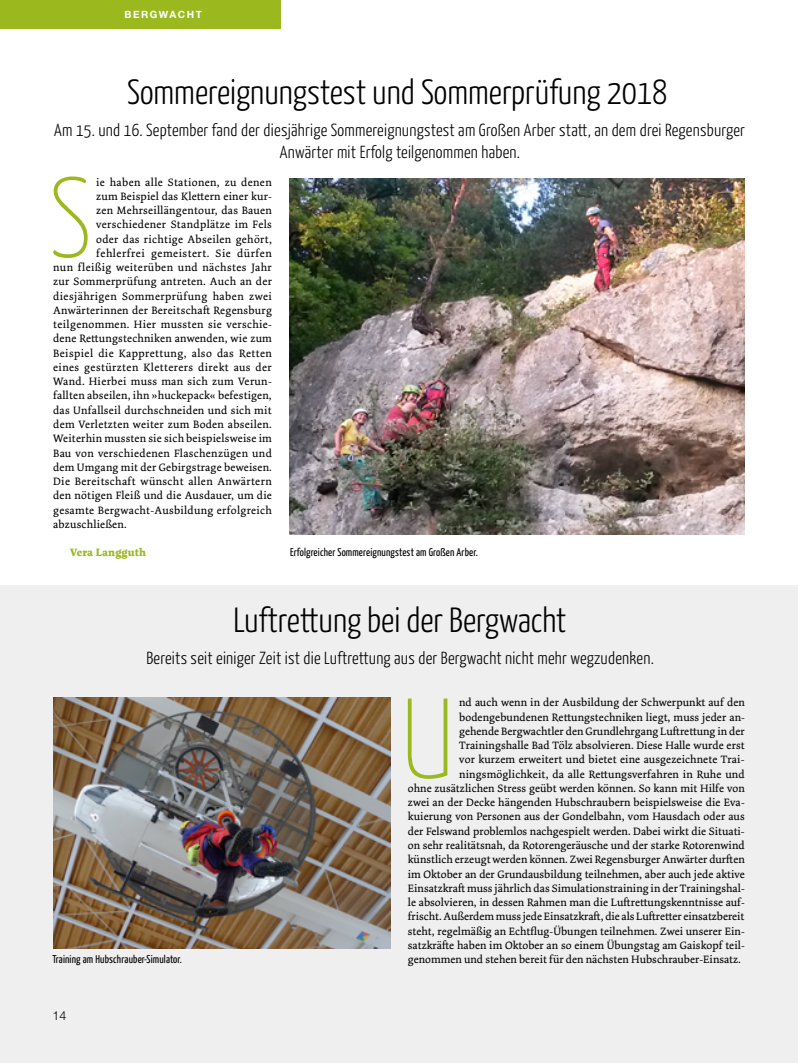
<style>
.page{position:relative;width:798px;height:1063px;background:#fff}
.page>*{position:absolute;margin:0;border:0;box-sizing:border-box;transform-origin:0 0}
.t1{font:100 113.12px "Yanone Kaffeesatz";color:#9bb91f}
.t2{font:300 35px "Yanone Kaffeesatz";color:#000}
.t3{font:300 17.5px/22.5px "Yanone Kaffeesatz";letter-spacing:.015em;color:#000;text-align:center}
.t4{font:300 12.5px "Helvetica Neue LT Std";color:#000}
.t5{font:11.25px "Dolly Pro";letter-spacing:.01em;color:#000}
.t6{font:11.25px "Dolly Pro";letter-spacing:.03em;color:#000}
.t7{font:11.25px "Dolly Pro";letter-spacing:.035em;color:#000}
.t8{font:11.25px "Yanone Kaffeesatz";letter-spacing:.015em;color:#000}
.t9{font:11.25px "Dolly Pro";letter-spacing:.04em;color:#000}
.t10{font:700 11.25px "Dolly Pro";letter-spacing:.015em;color:#9bb91f}
.t11{font:700 10px "Helvetica Neue LT Std";letter-spacing:.15em;color:#fff}
</style>
<div class="page">
<div style="left:0;top:585px;width:797px;height:478px;background:#efefef"></div>
<img style="left:53px;top:697px;width:337px;height:252px">
<img style="left:289px;top:178px;width:455px;height:357px">
<div style="left:0;top:0;width:281px;height:29px;background:#9bb91f"></div>
<p class="t11" style="left:124px;top:8px;width:79px">BERGWACHT</p>
<h2 class="t2" style="left:127px;top:70px;width:541px">Sommereignungstest und Sommerprüfung 2018</h2>
<h3 class="t3" style="left:54px;top:118px;width:692px">Am 15. und 16. September fand der diesjährige Sommereignungstest am Großen Arber statt, an dem drei Regensburger<br>Anwärter mit Erfolg teilgenommen haben.</h3>
<h1 class="t1" style="left:49px;top:149px;width:44px">S</h1>
<p class="t6" style="left:96px;top:175px;width:177px">ie haben alle Stationen, zu denen</p>
<p class="t5" style="left:96px;top:189px;width:177px">zum Beispiel das Klettern einer kur-</p>
<p class="t5" style="left:96px;top:203px;width:177px">zen Mehrseillängentour, das Bauen</p>
<p class="t6" style="left:96px;top:217px;width:177px">verschiedener Standplätze im Fels</p>
<p class="t6" style="left:96px;top:232px;width:177px">oder das richtige Abseilen gehört,</p>
<p class="t9" style="left:96px;top:246px;width:177px">fehlerfrei gemeistert. Sie dürfen</p>
<p class="t6" style="left:53px;top:260px;width:220px">nun fleißig weiterüben und nächstes Jahr</p>
<p class="t5" style="left:53px;top:275px;width:220px">zur Sommerprüfung antreten. Auch an der</p>
<p class="t7" style="left:53px;top:289px;width:220px">diesjährigen Sommerprüfung haben zwei</p>
<p class="t5" style="left:53px;top:303px;width:220px">Anwärterinnen der Bereitschaft Regensburg</p>
<p class="t6" style="left:53px;top:317px;width:220px">teilgenommen. Hier mussten sie verschie-</p>
<p class="t5" style="left:53px;top:332px;width:220px">dene Rettungstechniken anwenden, wie zum</p>
<p class="t7" style="left:53px;top:346px;width:220px">Beispiel die Kapprettung, also das Retten</p>
<p class="t7" style="left:53px;top:360px;width:220px">eines gestürzten Kletterers direkt aus der</p>
<p class="t5" style="left:53px;top:374px;width:220px">Wand. Hierbei muss man sich zum Verun-</p>
<p class="t5" style="left:53px;top:389px;width:220px">fallten abseilen, ihn »huckepack« befestigen,</p>
<p class="t5" style="left:53px;top:403px;width:220px">das Unfallseil durchschneiden und sich mit</p>
<p class="t5" style="left:53px;top:417px;width:220px">dem Verletzten weiter zum Boden abseilen.</p>
<p class="t5" style="left:53px;top:431px;width:220px">Weiterhin mussten sie sich beispielsweise im</p>
<p class="t5" style="left:53px;top:446px;width:220px">Bau von verschiedenen Flaschenzügen und</p>
<p class="t5" style="left:53px;top:460px;width:220px">dem Umgang mit der Gebirgstrage beweisen.</p>
<p class="t6" style="left:53px;top:474px;width:220px">Die Bereitschaft wünscht allen Anwärtern</p>
<p class="t5" style="left:53px;top:488px;width:220px">den nötigen Fleiß und die Ausdauer, um die</p>
<p class="t5" style="left:53px;top:503px;width:220px">gesamte Bergwacht-Ausbildung erfolgreich</p>
<p class="t5" style="left:53px;top:517px;width:75px">abzuschließen.</p>
<p class="t10" style="left:70px;top:545px;width:77px">Vera Langguth</p>
<p class="t8" style="left:290px;top:546px;width:189px">Erfolgreicher Sommereignungstest am Großen Arber.</p>
<h2 class="t2" style="left:233px;top:598px;width:334px">Luftrettung bei der Bergwacht</h2>
<h3 class="t3" style="left:146px;top:646px;width:508px">Bereits seit einiger Zeit ist die Luftrettung aus der Bergwacht nicht mehr wegzudenken.</h3>
<h1 class="t1" style="left:400px;top:670px;width:55px">U</h1>
<p class="t5" style="left:459px;top:696px;width:287px">nd auch wenn in der Ausbildung der Schwerpunkt auf den</p>
<p class="t5" style="left:459px;top:710px;width:287px">bodengebundenen Rettungstechniken liegt, muss jeder an-</p>
<p class="t5" style="left:459px;top:724px;width:287px">gehende Bergwachtler den Grundlehrgang Luftrettung in der</p>
<p class="t5" style="left:459px;top:738px;width:287px">Trainingshalle Bad Tölz absolvieren. Diese Halle wurde erst</p>
<p class="t5" style="left:459px;top:753px;width:287px">vor kurzem erweitert und bietet eine ausgezeichnete Trai-</p>
<p class="t5" style="left:459px;top:767px;width:287px">ningsmöglichkeit, da alle Rettungsverfahren in Ruhe und</p>
<p class="t5" style="left:407px;top:781px;width:338px">ohne zusätzlichen Stress geübt werden können. So kann mit Hilfe von</p>
<p class="t5" style="left:407px;top:795px;width:338px">zwei an der Decke hängenden Hubschraubern beispielsweise die Eva-</p>
<p class="t5" style="left:407px;top:810px;width:338px">kuierung von Personen aus der Gondelbahn, vom Hausdach oder aus</p>
<p class="t5" style="left:407px;top:824px;width:338px">der Felswand problemlos nachgespielt werden. Dabei wirkt die Situati-</p>
<p class="t5" style="left:407px;top:838px;width:338px">on sehr realitätsnah, da Rotorengeräusche und der starke Rotorenwind</p>
<p class="t5" style="left:407px;top:852px;width:338px">künstlich erzeugt werden können. Zwei Regensburger Anwärter durften</p>
<p class="t5" style="left:407px;top:867px;width:338px">im Oktober an der Grundausbildung teilnehmen, aber auch jede aktive</p>
<p class="t5" style="left:407px;top:881px;width:338px">Einsatzkraft muss jährlich das Simulationstraining in der Trainingshal-</p>
<p class="t5" style="left:407px;top:895px;width:338px">le absolvieren, in dessen Rahmen man die Luftrettungskenntnisse auf-</p>
<p class="t5" style="left:407px;top:909px;width:338px">frischt. Außerdem muss jede Einsatzkraft, die als Luftretter einsatzbereit</p>
<p class="t5" style="left:407px;top:924px;width:338px">steht, regelmäßig an Echtflug-Übungen teilnehmen. Zwei unserer Ein-</p>
<p class="t5" style="left:407px;top:938px;width:338px">satzkräfte haben im Oktober an so einem Übungstag am Gaiskopf teil-</p>
<p class="t5" style="left:407px;top:952px;width:334px">genommen und stehen bereit für den nächsten Hubschrauber-Einsatz.</p>
<p class="t8" style="left:52px;top:952px;width:131px">Training am Hubschrauber-Simulator.</p>
<p class="t4" style="left:52px;top:1008px;width:15px">14</p>
</div>
